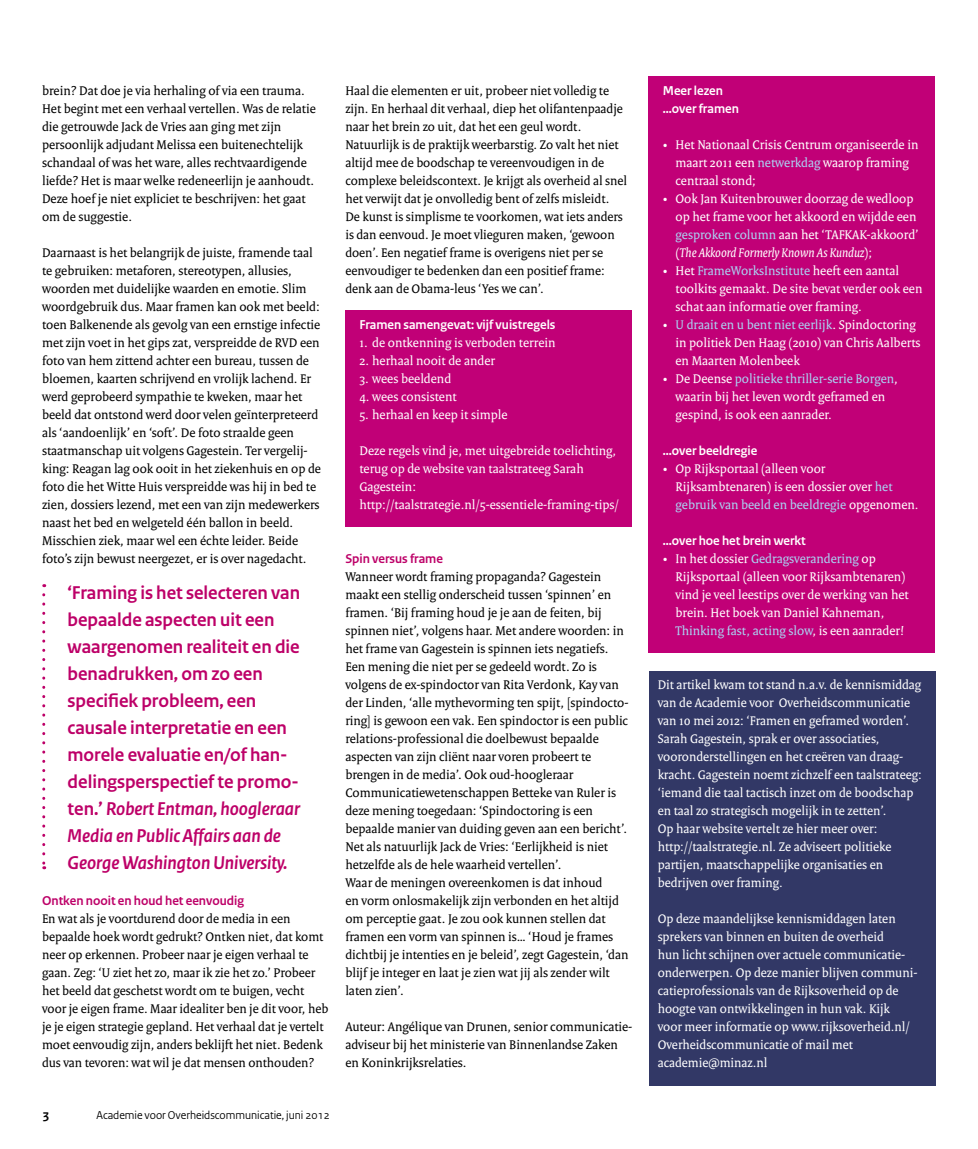
<style>
.page{position:relative;width:978px;height:1149px;background:#fff}
.page>*{position:absolute;margin:0;border:0;box-sizing:border-box;transform-origin:0 0}
.t1{font:700 19.5px/27px "Rijksoverheid Sans";color:#bd0068}
.t2{font:13.5px/18px "Rijksoverheid Serif";color:#000}
.t3{font:13.5px/18px "Rijksoverheid Serif";color:#fff}
.t4{font:700 13.5px/18px "Rijksoverheid Sans";color:#fff}
.t5{font:700 13.5px "Rijksoverheid Sans";color:#bd0068}
.t6{font:700 13.5px "Rijksoverheid Sans";color:#000}
.t7{font:12px "Rijksoverheid Sans";color:#000}
.s1{font-style:italic}
.s2{color:#abd2f3}
</style>
<div class="page">
<div style="left:649px;top:671px;width:286px;height:414px;background:#323866"></div>
<div style="left:345px;top:311px;width:287px;height:216px;background:#c10077"></div>
<div style="left:649px;top:77px;width:286px;height:576px;background:#c10077"></div>
<svg style="left:42px;top:594px;width:3px;height:275px"></svg>
<p class="t2" style="left:42px;top:81px;width:275px">brein? Dat doe je via herhaling of via een trauma.<br>Het begint met een verhaal vertellen. Was de relatie die getrouwde Jack de Vries aan ging met zijn persoonlijk adjudant Melissa een buitenechtelijk schandaal of was het ware, alles rechtvaardigende liefde? Het is maar welke redeneerlijn je aanhoudt.<br>Deze hoef je niet expliciet te beschrijven: het gaat om de suggestie.</p>
<p class="t2" style="left:42px;top:243px;width:280px">Daarnaast is het belangrijk de juiste, framende taal te gebruiken: metaforen, stereotypen, allusies, woorden met duidelijke waarden en emotie. Slim woordgebruik dus. Maar framen kan ook met beeld: toen Balkenende als gevolg van een ernstige infectie met zijn voet in het gips zat, verspreidde de RVD een foto van hem zittend achter een bureau, tussen de bloemen, kaarten schrijvend en vrolijk lachend. Er werd geprobeerd sympathie te kweken, maar het beeld dat ontstond werd door velen geïnterpreteerd als ‘aandoenlijk’ en ‘soft’. De foto straalde geen staatmanschap uit volgens Gagestein. Ter vergelij&shy;king: Reagan lag ook ooit in het ziekenhuis en op de foto die het Witte Huis verspreidde was hij in bed te zien, dossiers lezend, met een van zijn medewerkers naast het bed en welgeteld één ballon in beeld.<br>Misschien ziek, maar wel een échte leider. Beide foto’s zijn bewust neergezet, er is over nagedacht.</p>
<p class="t1" style="left:68px;top:579px;width:234px">‘Framing is het selecteren van bepaalde aspecten uit een waargenomen realiteit en die benadrukken, om zo een specifiek probleem, een causale interpretatie en een morele evaluatie en/of han&shy;delingsperspectief te promo&shy;ten.’ <span class="s1">Robert Entman, hoogleraar<br>Media en Public Affairs aan de<br>George Washington University.</span></p>
<p class="t5" style="left:42px;top:893px;width:204px">Ontken nooit en houd het eenvoudig</p>
<p class="t2" style="left:42px;top:909px;width:288px">En wat als je voortdurend door de media in een bepaalde hoek wordt gedrukt? Ontken niet, dat komt neer op erkennen. Probeer naar je eigen verhaal te gaan. Zeg: ‘U ziet het zo, maar ik zie het zo.’ Probeer het beeld dat geschetst wordt om te buigen, vecht voor je eigen frame. Maar idealiter ben je dit voor, heb je je eigen strategie gepland. Het verhaal dat je vertelt moet eenvoudig zijn, anders beklijft het niet. Bedenk dus van tevoren: wat wil je dat mensen onthouden?</p>
<p class="t6" style="left:43px;top:1106px;width:8px">3</p>
<p class="t7" style="left:97px;top:1107px;width:235px">Academie voor Overheidscommunicatie, juni 2012</p>
<p class="t2" style="left:345px;top:81px;width:283px">Haal die elementen er uit, probeer niet volledig te zijn. En herhaal dit verhaal, diep het olifantenpaadje naar het brein zo uit, dat het een geul wordt.<br>Natuurlijk is de praktijk weerbarstig. Zo valt het niet altijd mee de boodschap te vereenvoudigen in de complexe beleidscontext. Je krijgt als overheid al snel het verwijt dat je onvolledig bent of zelfs misleidt.<br>De kunst is simplisme te voorkomen, wat iets anders is dan eenvoud. Je moet vlieguren maken, ‘gewoon doen’. Een negatief frame is overigens niet per se eenvoudiger te bedenken dan een positief frame: denk aan de Obama-leus ‘Yes we can’.</p>
<p class="t4" style="left:359px;top:315px;width:198px">Framen samengevat: vijf vuistregels</p>
<p class="t3" style="left:359px;top:333px;width:198px">1. de ontkenning is verboden terrein</p>
<p class="t3" style="left:359px;top:351px;width:137px">2. herhaal nooit de ander</p>
<p class="t3" style="left:359px;top:369px;width:93px">3. wees beeldend</p>
<p class="t3" style="left:359px;top:387px;width:99px">4. wees consistent</p>
<p class="t3" style="left:359px;top:405px;width:150px">5. herhaal en keep it simple</p>
<p class="t3" style="left:359px;top:441px;width:261px">Deze regels vind je, met uitgebreide toelichting, terug op de website van taalstrateeg Sarah Gagestein: http://taalstrategie.nl/5-essentiele-framing-tips/</p>
<p class="t5" style="left:345px;top:551px;width:99px">Spin versus frame</p>
<p class="t2" style="left:345px;top:567px;width:285px">Wanneer wordt framing propaganda? Gagestein maakt een stellig onderscheid tussen ‘spinnen’ en framen. ‘Bij framing houd je je aan de feiten, bij spinnen niet’, volgens haar. Met andere woorden: in het frame van Gagestein is spinnen iets negatiefs.<br>Een mening die niet per se gedeeld wordt. Zo is volgens de ex-spindoctor van Rita Verdonk, Kay van der Linden, ‘alle mythevorming ten spijt, [spindocto&shy;ring] is gewoon een vak. Een spindoctor is een public relations-professional die doelbewust bepaalde aspecten van zijn cliënt naar voren probeert te brengen in de media’. Ook oud-hoogleraar Communicatiewetenschappen Betteke van Ruler is deze mening toegedaan: ‘Spindoctoring is een bepaalde manier van duiding geven aan een bericht’.<br>Net als natuurlijk Jack de Vries: ‘Eerlijkheid is niet hetzelfde als de hele waarheid vertellen’.<br>Waar de meningen overeenkomen is dat inhoud<br>en vorm onlosmakelijk zijn verbonden en het altijd om perceptie gaat. Je zou ook kunnen stellen dat framen een vorm van spinnen is… ‘Houd je frames dichtbij je intenties en je beleid’, zegt Gagestein, ‘dan blijf je integer en laat je zien wat jij als zender wilt laten zien’.</p>
<p class="t2" style="left:345px;top:1017px;width:289px">Auteur: Angélique van Drunen, senior communicatie&shy;adviseur bij het ministerie van Binnenlandse Zaken en Koninkrijksrelaties.</p>
<p class="t4" style="left:663px;top:81px;width:78px">Meer lezen …over framen</p>
<p class="t3" style="left:675px;top:135px;width:244px;text-indent:-13px">• Het Nationaal Crisis Centrum organiseerde in maart 2011 een <span class="s2">netwerkdag</span> waarop framing centraal stond;</p>
<p class="t3" style="left:675px;top:189px;width:245px;text-indent:-13px">• Ook Jan Kuitenbrouwer doorzag de wedloop op het frame voor het akkoord en wijdde een <span class="s2">gesproken column</span> aan het ‘TAFKAK-akkoord’ (<span class="s1">The Akkoord Formerly Known As Kunduz</span>);</p>
<p class="t3" style="left:675px;top:261px;width:248px;text-indent:-13px">• Het <span class="s2">FrameWorksInstitute</span> heeft een aantal toolkits gemaakt. De site bevat verder ook een schat aan informatie over framing.</p>
<p class="t3" style="left:675px;top:315px;width:246px;text-indent:-13px">• <span class="s2">U draait en u bent niet eerlijk</span>. Spindoctoring in politiek Den Haag (2010) van Chris Aalberts en Maarten Molenbeek</p>
<p class="t3" style="left:675px;top:369px;width:224px;text-indent:-13px">• De Deense <span class="s2">politieke thriller-serie Borgen</span>, waarin bij het leven wordt geframed en gespind, is ook een aanrader.</p>
<p class="t4" style="left:663px;top:441px;width:96px">…over beeldregie</p>
<p class="t3" style="left:675px;top:459px;width:245px;text-indent:-13px">• Op Rijksportaal (alleen voor<br>Rijksambtenaren) is een dossier over <span class="s2">het gebruik van beeld en beeldregie</span> opgenomen.</p>
<p class="t4" style="left:663px;top:531px;width:145px">…over hoe het brein werkt</p>
<p class="t3" style="left:675px;top:549px;width:235px;text-indent:-13px">• In het dossier <span class="s2">Gedragsverandering</span> op Rijksportaal (alleen voor Rijksambtenaren) vind je veel leestips over de werking van het brein. Het boek van Daniel Kahneman, <span class="s2">Thinking fast, acting slow</span>, is een aanrader!</p>
<p class="t3" style="left:658px;top:675px;width:266px">Dit artikel kwam tot stand n.a.v. de kennismiddag van de Academie voor Overheidscommunicatie van 10 mei 2012: ‘Framen en geframed worden’.<br>Sarah Gagestein, sprak er over associaties, vooronderstellingen en het creëren van draag&shy;kracht. Gagestein noemt zichzelf een taalstrateeg: ‘iemand die taal tactisch inzet om de boodschap en taal zo strategisch mogelijk in te zetten’.<br>Op haar website vertelt ze hier meer over: http://taalstrategie.nl. Ze adviseert politieke partijen, maatschappelijke organisaties en bedrijven over framing.</p>
<p class="t3" style="left:658px;top:909px;width:261px">Op deze maandelijkse kennismiddagen laten sprekers van binnen en buiten de overheid<br>hun licht schijnen over actuele communicatie&shy;onderwerpen. Op deze manier blijven communi&shy;catieprofessionals van de Rijksoverheid op de hoogte van ontwikkelingen in hun vak. Kijk voor meer informatie op www.rijksoverheid.nl/ Overheidscommunicatie of mail met academie@minaz.nl</p>
</div>
